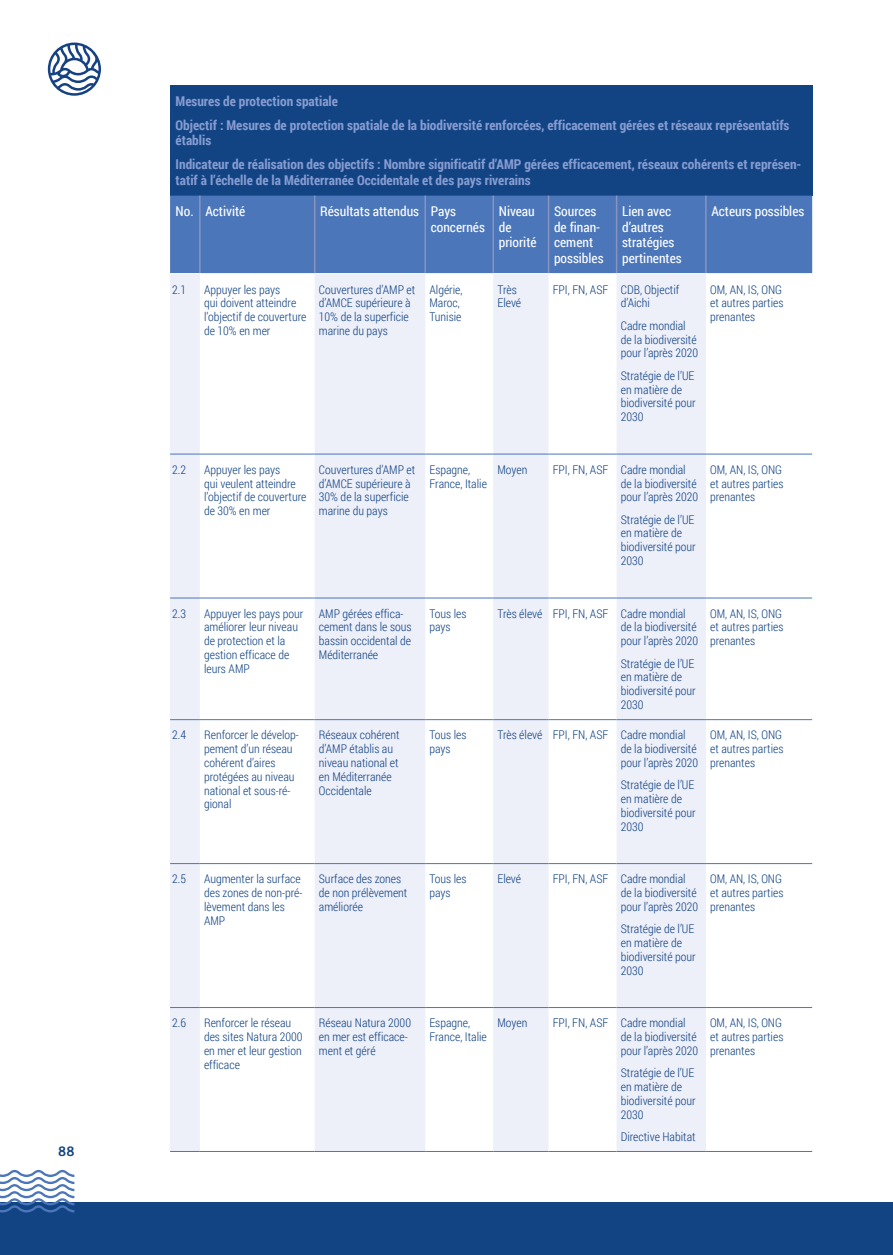
<style>
.page{position:relative;width:893px;height:1255px;background:#fff}
.page>*{position:absolute;margin:0;border:0;box-sizing:border-box;transform-origin:0 0}
.t1{font:700 13.5px/24px "Roboto Condensed";color:#879cd0}
.t2{font:13.5px/15.5px "Roboto Condensed";color:#fff}
.t3{font:700 13.5px "Ko Ho";color:#124484}
.t4{font:300 12px/13.8px "Roboto Condensed";color:#124484}
</style>
<div class="page">
<div style="left:0;top:1201px;width:893px;height:53px;background:#124484"></div>
<svg style="left:48px;top:43px;width:53px;height:53px"></svg>
<svg style="left:0;top:1169px;width:74px;height:43px"></svg>
<div style="left:170px;top:85px;width:642px;height:111px;background:#124484"></div>
<div style="left:170px;top:196px;width:642px;height:77px;background:#4b76ba"></div>
<svg style="left:170px;top:274px;width:536px;height:876px;fill:#edeff9"></svg>
<hr style="left:199px;top:196px;width:2px;height:77px;background:#8994be">
<hr style="left:314px;top:196px;width:1px;height:77px;background:#8994be">
<hr style="left:424px;top:196px;width:2px;height:77px;background:#8994be">
<hr style="left:492px;top:196px;width:2px;height:77px;background:#8994be">
<hr style="left:548px;top:196px;width:1px;height:77px;background:#8994be">
<hr style="left:616px;top:196px;width:1px;height:77px;background:#8994be">
<hr style="left:705px;top:196px;width:2px;height:77px;background:#8994be">
<hr style="left:170px;top:453px;width:30px;height:1px;background:#4b76ba">
<hr style="left:200px;top:453px;width:115px;height:1px;background:#4b76ba">
<hr style="left:315px;top:453px;width:110px;height:1px;background:#4b76ba">
<hr style="left:425px;top:453px;width:68px;height:1px;background:#4b76ba">
<hr style="left:493px;top:453px;width:56px;height:1px;background:#4b76ba">
<hr style="left:549px;top:453px;width:68px;height:1px;background:#4b76ba">
<hr style="left:617px;top:453px;width:89px;height:1px;background:#4b76ba">
<hr style="left:706px;top:453px;width:106px;height:1px;background:#4b76ba">
<hr style="left:170px;top:597px;width:30px;height:1px;background:#4b76ba">
<hr style="left:200px;top:597px;width:115px;height:1px;background:#4b76ba">
<hr style="left:315px;top:597px;width:110px;height:1px;background:#4b76ba">
<hr style="left:425px;top:597px;width:68px;height:1px;background:#4b76ba">
<hr style="left:493px;top:597px;width:56px;height:1px;background:#4b76ba">
<hr style="left:549px;top:597px;width:68px;height:1px;background:#4b76ba">
<hr style="left:617px;top:597px;width:89px;height:1px;background:#4b76ba">
<hr style="left:706px;top:597px;width:106px;height:1px;background:#4b76ba">
<hr style="left:170px;top:719px;width:30px;height:1px;background:#4b76ba">
<hr style="left:200px;top:719px;width:115px;height:1px;background:#4b76ba">
<hr style="left:315px;top:719px;width:110px;height:1px;background:#4b76ba">
<hr style="left:425px;top:719px;width:68px;height:1px;background:#4b76ba">
<hr style="left:493px;top:719px;width:56px;height:1px;background:#4b76ba">
<hr style="left:549px;top:719px;width:68px;height:1px;background:#4b76ba">
<hr style="left:617px;top:719px;width:89px;height:1px;background:#4b76ba">
<hr style="left:706px;top:719px;width:106px;height:1px;background:#4b76ba">
<hr style="left:170px;top:863px;width:30px;height:1px;background:#4b76ba">
<hr style="left:200px;top:863px;width:115px;height:1px;background:#4b76ba">
<hr style="left:315px;top:863px;width:110px;height:1px;background:#4b76ba">
<hr style="left:425px;top:863px;width:68px;height:1px;background:#4b76ba">
<hr style="left:493px;top:863px;width:56px;height:1px;background:#4b76ba">
<hr style="left:549px;top:863px;width:68px;height:1px;background:#4b76ba">
<hr style="left:617px;top:863px;width:89px;height:1px;background:#4b76ba">
<hr style="left:706px;top:863px;width:106px;height:1px;background:#4b76ba">
<hr style="left:170px;top:1007px;width:30px;height:1px;background:#4b76ba">
<hr style="left:200px;top:1007px;width:115px;height:1px;background:#4b76ba">
<hr style="left:315px;top:1007px;width:110px;height:1px;background:#4b76ba">
<hr style="left:425px;top:1007px;width:68px;height:1px;background:#4b76ba">
<hr style="left:493px;top:1007px;width:56px;height:1px;background:#4b76ba">
<hr style="left:549px;top:1007px;width:68px;height:1px;background:#4b76ba">
<hr style="left:617px;top:1007px;width:89px;height:1px;background:#4b76ba">
<hr style="left:706px;top:1007px;width:106px;height:1px;background:#4b76ba">
<hr style="left:170px;top:1150px;width:30px;height:1px;background:#4b76ba">
<hr style="left:200px;top:1150px;width:115px;height:1px;background:#4b76ba">
<hr style="left:315px;top:1150px;width:110px;height:1px;background:#4b76ba">
<hr style="left:425px;top:1150px;width:68px;height:1px;background:#4b76ba">
<hr style="left:493px;top:1150px;width:56px;height:1px;background:#4b76ba">
<hr style="left:549px;top:1150px;width:68px;height:1px;background:#4b76ba">
<hr style="left:617px;top:1150px;width:89px;height:1px;background:#4b76ba">
<hr style="left:706px;top:1150px;width:106px;height:1px;background:#4b76ba">
<p class="t3" style="left:58px;top:1139px;width:18px">88</p>
<p class="t1" style="left:176px;top:88px;width:615px">Mesures de protection spatiale<br>Objectif : Mesures de protection spatiale de la biodiversité renforcées, efficacement gérées et réseaux représentatifs</p>
<p class="t1" style="left:176px;top:128px;width:627px">établis<br>Indicateur de réalisation des objectifs : Nombre significatif d’AMP gérées efficacement, réseaux cohérents et représen-</p>
<p class="t1" style="left:176px;top:168px;width:356px">tatif à l’échelle de la Méditerranée Occidentale et des pays riverains</p>
<p class="t2" style="left:176px;top:203px;width:71px">No. Activité</p>
<p class="t2" style="left:431px;top:203px;width:56px;text-indent:-111px">Résultats attendus Pays concernés</p>
<p class="t2" style="left:499px;top:203px;width:39px">Niveau de priorité</p>
<p class="t2" style="left:554px;top:203px;width:51px">Sources de finan&shy;cement possibles</p>
<p class="t2" style="left:622px;top:203px;width:61px">Lien avec d’autres stratégies pertinentes</p>
<p class="t2" style="left:711px;top:203px;width:94px">Acteurs possibles</p>
<p class="t4" style="left:172px;top:282px;width:15px">2.1</p>
<p class="t4" style="left:204px;top:282px;width:104px">Appuyer les pays<br>qui doivent atteindre l’objectif de couverture de 10% en mer</p>
<p class="t4" style="left:319px;top:282px;width:98px">Couvertures d’AMP et d’AMCE supérieure à<br>10% de la superficie marine du pays</p>
<p class="t4" style="left:429px;top:282px;width:35px">Algérie,<br>Maroc,<br>Tunisie</p>
<p class="t4" style="left:497px;top:282px;width:25px">Très<br>Elevé</p>
<p class="t4" style="left:621px;top:282px;width:60px;text-indent:-68px">FPI, FN, ASF CDB, Objectif d’Aichi</p>
<p class="t4" style="left:710px;top:282px;width:75px;text-align:justify">OM, AN, IS, ONG et autres parties prenantes</p>
<p class="t4" style="left:621px;top:318px;width:79px">Cadre mondial de la biodiversité pour l’après 2020</p>
<p class="t4" style="left:621px;top:368px;width:76px">Stratégie de l’UE en matière de biodiversité pour<br>2030</p>
<p class="t4" style="left:172px;top:462px;width:15px">2.2</p>
<p class="t4" style="left:204px;top:462px;width:104px">Appuyer les pays<br>qui veulent atteindre l’objectif de couverture de 30% en mer</p>
<p class="t4" style="left:319px;top:462px;width:98px">Couvertures d’AMP et d’AMCE supérieure à<br>30% de la superficie marine du pays</p>
<p class="t4" style="left:429px;top:462px;width:59px">Espagne,<br>France, Italie</p>
<p class="t4" style="left:497px;top:462px;width:31px">Moyen</p>
<p class="t4" style="left:621px;top:462px;width:79px;text-indent:-68px">FPI, FN, ASF Cadre mondial de la biodiversité pour l’après 2020</p>
<p class="t4" style="left:621px;top:512px;width:76px">Stratégie de l’UE en matière de biodiversité pour<br>2030</p>
<p class="t4" style="left:710px;top:462px;width:75px;text-align:justify">OM, AN, IS, ONG et autres parties prenantes</p>
<p class="t4" style="left:172px;top:606px;width:15px">2.3</p>
<p class="t4" style="left:204px;top:606px;width:101px">Appuyer les pays pour améliorer leur niveau de protection et la gestion efficace de leurs AMP</p>
<p class="t4" style="left:319px;top:606px;width:94px">AMP gérées effica&shy;cement dans le sous bassin occidental de<br>Méditerranée</p>
<p class="t4" style="left:429px;top:606px;width:39px">Tous les pays</p>
<p class="t4" style="left:621px;top:606px;width:79px;text-indent:-123px">Très élevé FPI, FN, ASF Cadre mondial de la biodiversité pour l’après 2020</p>
<p class="t4" style="left:621px;top:656px;width:76px">Stratégie de l’UE en matière de biodiversité pour<br>2030</p>
<p class="t4" style="left:172px;top:727px;width:15px">2.4</p>
<p class="t4" style="left:204px;top:727px;width:96px">Renforcer le dévelop&shy;pement d’un réseau cohérent d’aires protégées au niveau national et sous-ré&shy;gional</p>
<p class="t4" style="left:319px;top:727px;width:82px">Réseaux cohérent d’AMP établis au niveau national et en Méditerranée<br>Occidentale</p>
<p class="t4" style="left:429px;top:727px;width:39px">Tous les pays</p>
<p class="t4" style="left:621px;top:727px;width:79px;text-indent:-123px">Très élevé FPI, FN, ASF Cadre mondial de la biodiversité pour l’après 2020</p>
<p class="t4" style="left:621px;top:777px;width:76px">Stratégie de l’UE en matière de biodiversité pour<br>2030</p>
<p class="t4" style="left:710px;top:606px;width:75px;text-align:justify">OM, AN, IS, ONG et autres parties prenantes</p>
<p class="t4" style="left:710px;top:727px;width:75px;text-align:justify">OM, AN, IS, ONG et autres parties prenantes</p>
<p class="t4" style="left:172px;top:871px;width:15px">2.5</p>
<p class="t4" style="left:204px;top:871px;width:100px">Augmenter la surface des zones de non-pré&shy;lèvement dans les<br>AMP</p>
<p class="t4" style="left:319px;top:871px;width:90px">Surface des zones de non prélèvement améliorée</p>
<p class="t4" style="left:429px;top:871px;width:39px">Tous les pays</p>
<p class="t4" style="left:497px;top:871px;width:25px">Elevé</p>
<p class="t4" style="left:621px;top:871px;width:79px;text-indent:-68px">FPI, FN, ASF Cadre mondial de la biodiversité pour l’après 2020</p>
<p class="t4" style="left:621px;top:921px;width:76px">Stratégie de l’UE en matière de biodiversité pour<br>2030</p>
<p class="t4" style="left:710px;top:871px;width:75px;text-align:justify">OM, AN, IS, ONG et autres parties prenantes</p>
<p class="t4" style="left:172px;top:1015px;width:15px">2.6</p>
<p class="t4" style="left:204px;top:1015px;width:100px">Renforcer le réseau des sites Natura 2000 en mer et leur gestion efficace</p>
<p class="t4" style="left:319px;top:1015px;width:94px">Réseau Natura 2000 en mer est efficace&shy;ment et géré</p>
<p class="t4" style="left:429px;top:1015px;width:59px">Espagne,<br>France, Italie</p>
<p class="t4" style="left:497px;top:1015px;width:31px">Moyen</p>
<p class="t4" style="left:621px;top:1015px;width:79px;text-indent:-68px">FPI, FN, ASF Cadre mondial de la biodiversité pour l’après 2020</p>
<p class="t4" style="left:621px;top:1065px;width:76px">Stratégie de l’UE en matière de biodiversité pour<br>2030</p>
<p class="t4" style="left:621px;top:1129px;width:76px">Directive Habitat</p>
<p class="t4" style="left:710px;top:1015px;width:75px;text-align:justify">OM, AN, IS, ONG et autres parties prenantes</p>
</div>
